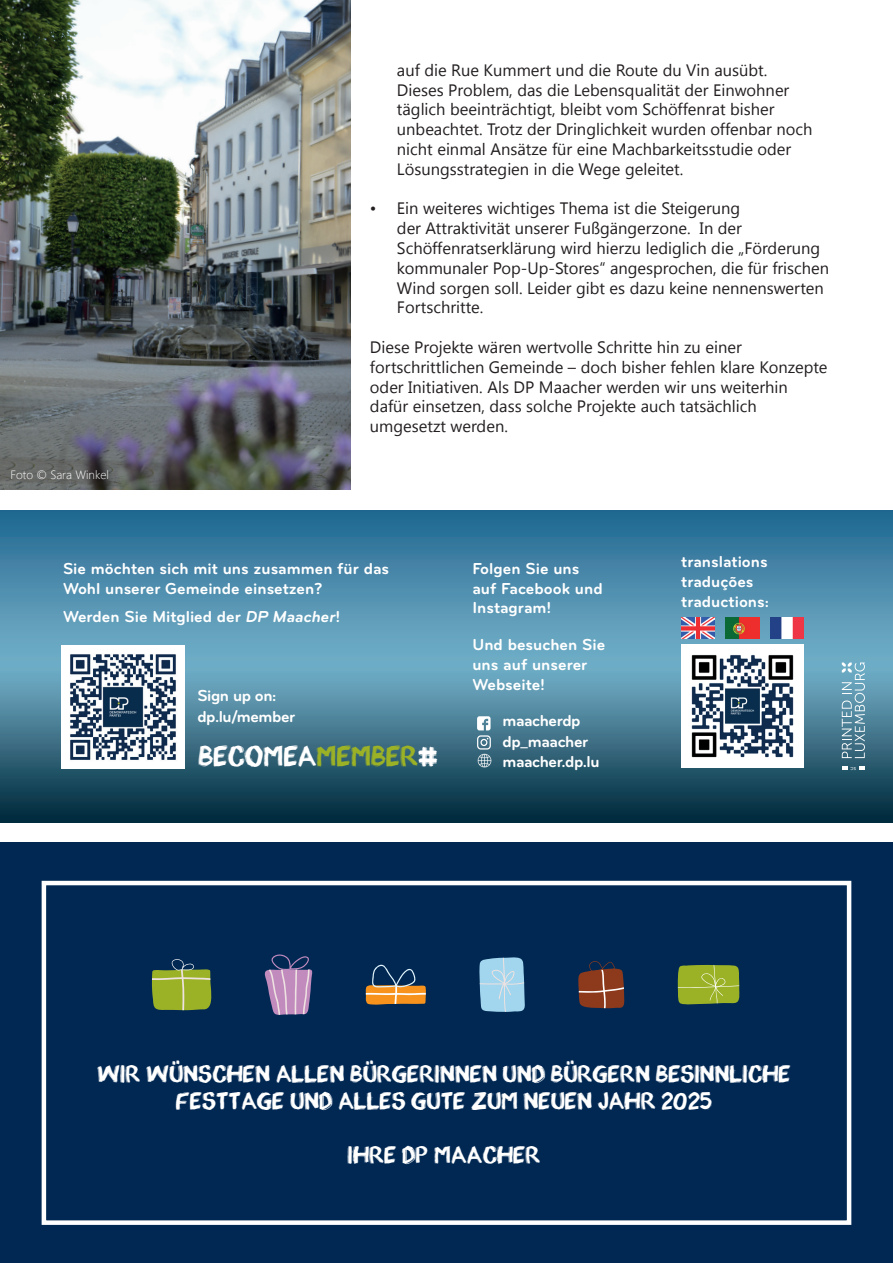
<style>
.page{position:relative;width:893px;height:1263px;background:#fff}
.page>*{position:absolute;margin:0;border:0;box-sizing:border-box;transform-origin:0 0}
.t1{font:26.85px "appopaint";color:#fff}
.t2{font:22.5px/27px "appopaint";color:#fff;text-align:center}
.t3{font:16.5px/19.8px "Segoe UI";color:#231f20}
.t4{font:700 16.5px/19.8px "Bryant Pro";color:#fff}
.t5{font:700 16.5px/20.4px "Bryant Pro";letter-spacing:-.03em;color:#fff}
.t6{font:300 12px "Segoe UI";color:#fff}
.t7{font:4.35px "Museo Sans 500";color:#fff}
.s1{font-style:italic}
.s2{color:#9cb226}
</style>
<div class="page">
<img style="left:0;top:0;width:351px;height:489px">
<div style="left:0;top:843px;width:893px;height:420px;background:#002853"></div>
<div style="left:42px;top:881px;width:809px;height:344px;border:4px solid #fff"></div>
<svg style="left:152px;top:959px;width:60px;height:51px"></svg>
<svg style="left:265px;top:954px;width:48px;height:61px"></svg>
<svg style="left:578px;top:961px;width:46px;height:47px"></svg>
<svg style="left:366px;top:964px;width:60px;height:41px"></svg>
<svg style="left:479px;top:957px;width:46px;height:55px;background:#99c8e0"></svg>
<svg style="left:678px;top:965px;width:61px;height:39px;background:#9cb131"></svg>
<svg style="left:0;top:511px;width:893px;height:311px;background:#407a96"></svg>
<img style="left:62px;top:645px;width:123px;height:123px">
<img style="left:681px;top:645px;width:123px;height:122px">
<img style="left:681px;top:618px;width:34px;height:21px">
<img style="left:726px;top:618px;width:33px;height:21px">
<img style="left:770px;top:618px;width:34px;height:21px">
<svg style="left:477px;top:716px;width:14px;height:51px"></svg>
<svg style="left:842px;top:662px;width:23px;height:96px;background:#78a3b5"></svg>
<svg style="left:842px;top:766px;width:6px;height:4px"></svg>
<svg style="left:859px;top:766px;width:6px;height:4px"></svg>
<p class="t6" style="left:11px;top:463px;width:100px">Foto © Sara Winkel</p>
<p class="t3" style="left:397px;top:59px;width:417px">auf die Rue Kummert und die Route du Vin ausübt.<br>Dieses Problem, das die Lebensqualität der Einwohner täglich beeinträchtigt, bleibt vom Schöffenrat bisher unbeachtet. Trotz der Dringlichkeit wurden offenbar noch nicht einmal Ansätze für eine Machbarkeitsstudie oder Lösungsstrategien in die Wege geleitet.</p>
<p class="t3" style="left:397px;top:198px;width:434px;text-indent:-27px">• Ein weiteres wichtiges Thema ist die Steigerung<br>der Attraktivität unserer Fußgängerzone. In der Schöffenratserklärung wird hierzu lediglich die „Förderung kommunaler Pop-Up-Stores“ angesprochen, die für frischen Wind sorgen soll. Leider gibt es dazu keine nennenswerten Fortschritte.</p>
<p class="t3" style="left:370px;top:337px;width:459px">Diese Projekte wären wertvolle Schritte hin zu einer fortschrittlichen Gemeinde – doch bisher fehlen klare Konzepte oder Initiativen. Als DP Maacher werden wir uns weiterhin dafür einsetzen, dass solche Projekte auch tatsächlich umgesetzt werden.</p>
<p class="t4" style="left:63px;top:558px;width:328px">Sie möchten sich mit uns zusammen für das<br>Wohl unserer Gemeinde einsetzen?</p>
<p class="t4" style="left:63px;top:606px;width:279px">Werden Sie Mitglied der <span class="s1">DP Maacher</span>!</p>
<p class="t5" style="left:197px;top:685px;width:99px;line-height:21px">Sign up on: dp.lu/member</p>
<h1 class="t1" style="left:199px;top:740px;width:240px">BECOMEA<span class="s2">MEMBER</span>#</h1>
<p class="t4" style="left:472px;top:558px;width:132px">Folgen Sie uns auf Facebook und<br>Instagram!</p>
<p class="t4" style="left:472px;top:635px;width:134px">Und besuchen Sie uns auf unserer<br>Webseite!</p>
<p class="t5" style="left:502px;top:710px;width:99px">maacherdp dp_maacher maacher.dp.lu</p>
<p class="t4" style="left:681px;top:552px;width:89px">translations traduções traductions:</p>
<p class="t7" style="left:856px;top:770px;width:7px;rotate:-180deg">SC</p>
<h2 class="t2" style="left:98px;top:1061px;width:695px">WIR WÜNSCHEN ALLEN BÜRGERINNEN UND BÜRGERN BESINNLICHE<br>FESTTAGE UND ALLES GUTE ZUM NEUEN JAHR 2025</h2>
<h2 class="t2" style="left:348px;top:1142px;width:194px">IHRE DP MAACHER</h2>
</div>
